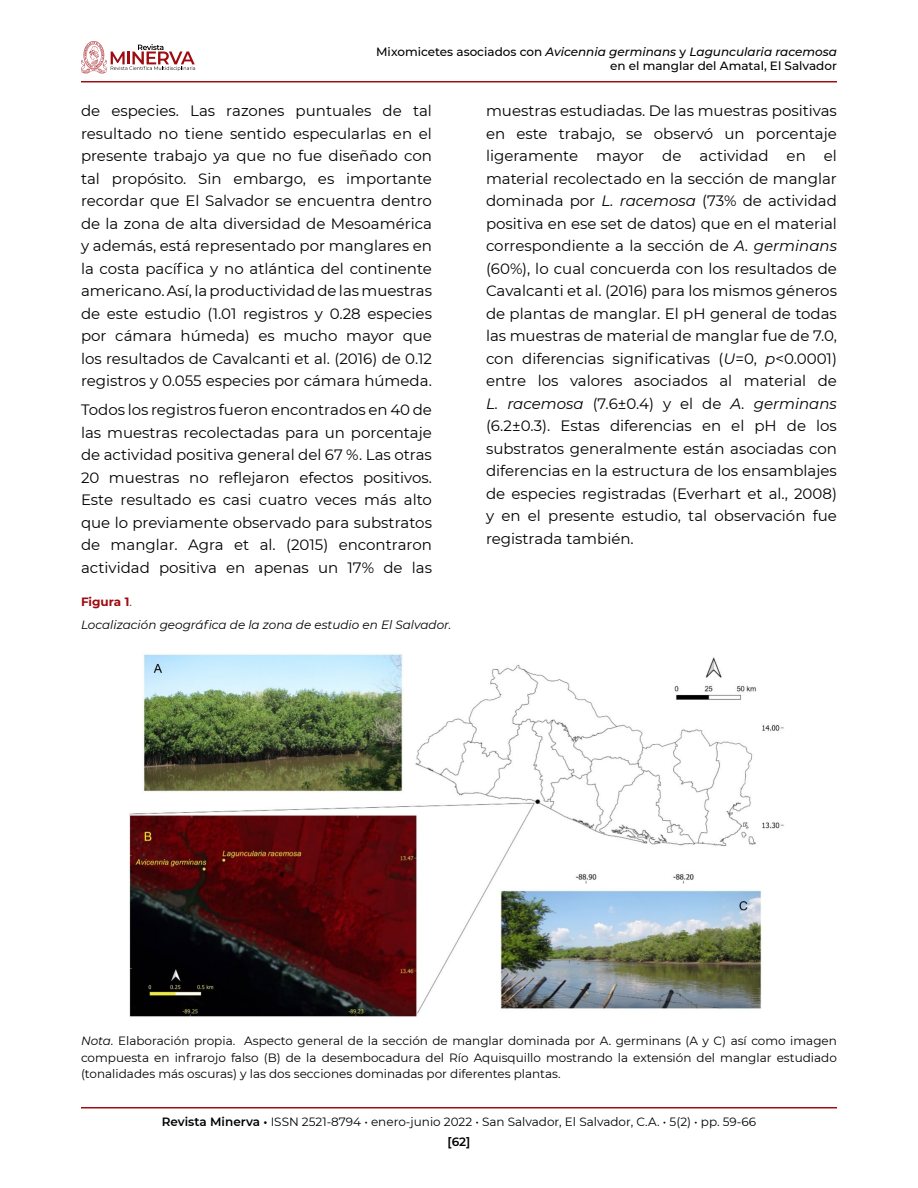
<style>
.page{position:relative;width:918px;height:1188px;background:#fff}
.page>*{position:absolute;margin:0;border:0;box-sizing:border-box;transform-origin:0 0}
.t1{font:15px/22.5px "Montserrat";color:#000;text-align:justify}
.t2{font:12px/16.5px "Montserrat";color:#000;text-align:center}
.t3{font:500 12px/14.4px "Montserrat";color:#000;text-align:right}
.t4{font:italic 12px/23.2px "Montserrat";color:#000}
.s1{font-style:italic}
.s2{font-weight:700;font-style:normal;color:#9f0b10}
.s3{font-style:normal;color:#9f0b10}
.s4{font-weight:600}
</style>
<div class="page">
<hr style="left:81px;top:81px;width:756px;height:1px;background:#9f0b10">
<hr style="left:81px;top:1107px;width:756px;height:1px;background:#9f0b10">
<svg style="left:81px;top:41px;width:114px;height:33px"></svg>
<img style="left:129px;top:654px;width:655px;height:363px">
<p class="t3" style="left:376px;top:44px;width:462px">Mixomicetes asociados con <span class="s1">Avicennia germinans</span> y <span class="s1">Laguncularia racemosa </span>en el manglar del Amatal, El Salvador</p>
<p class="t1" style="left:81px;top:99px;width:353px">de especies. Las razones puntuales de tal resultado no tiene sentido especularlas en el presente trabajo ya que no fue diseñado con tal propósito. Sin embargo, es importante recordar que El Salvador se encuentra dentro de la zona de alta diversidad de Mesoamérica y además, está representado por manglares en la costa pacífica y no atlántica del continente americano. Así, la productividad de las muestras de este estudio (1.01 registros y 0.28 especies por cámara húmeda) es mucho mayor que los resultados de Cavalcanti et al. (2016) de 0.12 registros y 0.055 especies por cámara húmeda.</p>
<p class="t1" style="left:81px;top:398px;width:353px">Todos los registros fueron encontrados en 40 de las muestras recolectadas para un porcentaje de actividad positiva general del 67 %. Las otras 20 muestras no reflejaron efectos positivos.<br>Este resultado es casi cuatro veces más alto que lo previamente observado para substratos de manglar. Agra et al. (2015) encontraron actividad positiva en apenas un 17% de las</p>
<p class="t1" style="left:486px;top:99px;width:353px">muestras estudiadas. De las muestras positivas en este trabajo, se observó un porcentaje ligeramente mayor de actividad en el material recolectado en la sección de manglar dominada por <span class="s1">L. racemosa</span> (73% de actividad positiva en ese set de datos) que en el material correspondiente a la sección de <span class="s1">A. germinans </span>(60%), lo cual concuerda con los resultados de Cavalcanti et al. (2016) para los mismos géneros de plantas de manglar. El pH general de todas las muestras de material de manglar fue de 7.0, con diferencias significativas (<span class="s1">U</span>=0, <span class="s1">p</span>&lt;0.0001) entre los valores asociados al material de <span class="s1">L. racemosa</span> (7.6±0.4) y el de <span class="s1">A. germinans </span>(6.2±0.3). Estas diferencias en el pH de los substratos generalmente están asociadas con diferencias en la estructura de los ensamblajes de especies registradas (Everhart et al., 2008) y en el presente estudio, tal observación fue registrada también.</p>
<p class="t4" style="left:81px;top:589px;width:372px"><span class="s2">Figura 1</span><span class="s3">.<br></span>Localización geográfica de la zona de estudio en El Salvador.</p>
<p class="t2" style="left:81px;top:1032px;width:757px;text-align:justify"><span class="s1">Nota.</span> Elaboración propia. Aspecto general de la sección de manglar dominada por A. germinans (A y C) así como imagen compuesta en infrarojo falso (B) de la desembocadura del Río Aquisquillo mostrando la extensión del manglar estudiado (tonalidades más oscuras) y las dos secciones dominadas por diferentes plantas.</p>
<p class="t2" style="left:162px;top:1112px;width:596px;line-height:19.5px"><span class="s4">Revista Minerva •</span> ISSN 2521-8794 • enero-junio 2022 • San Salvador, El Salvador, C.A. • 5(2) • pp. 59-66 <span class="s4">[62]</span></p>
</div>
